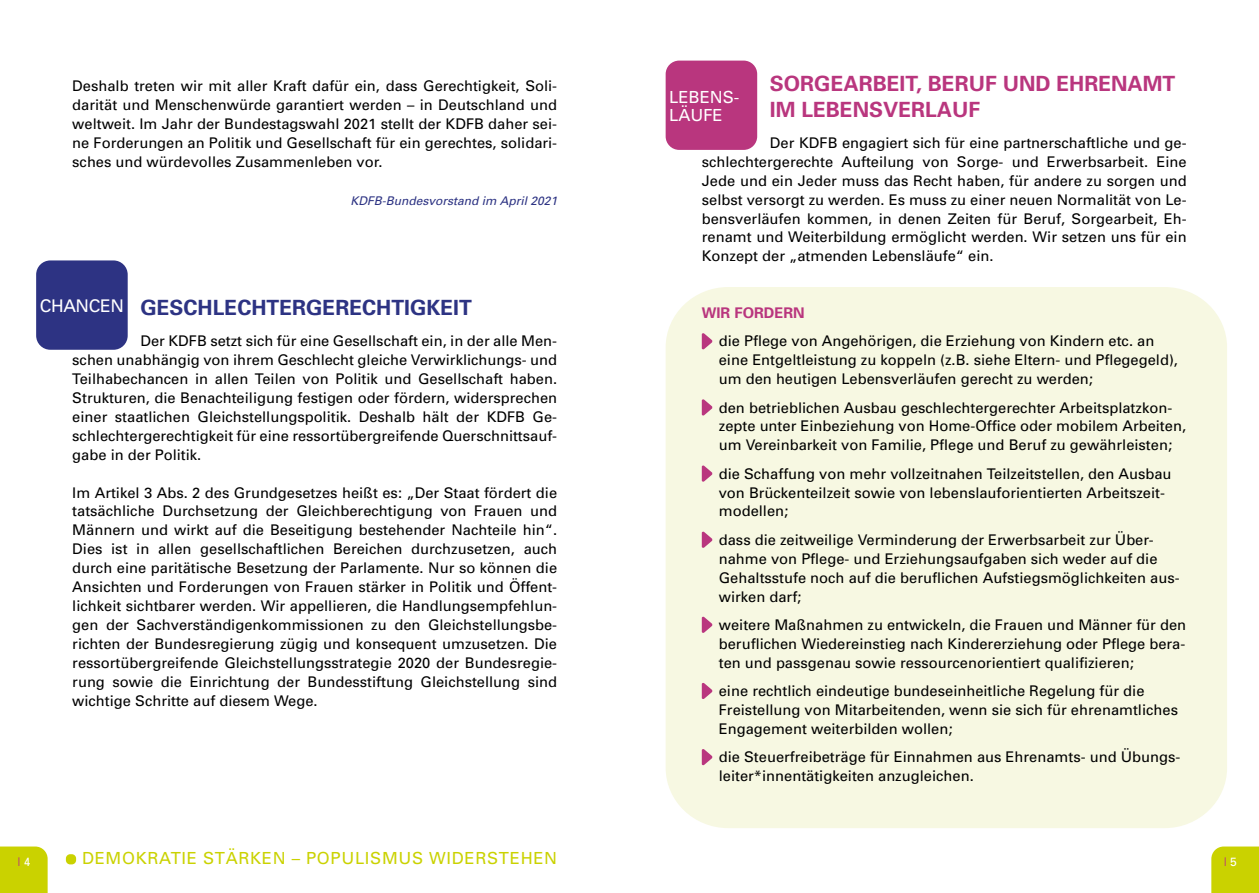
<style>
.page{position:relative;width:1259px;height:893px;background:#fff}
.page>*{position:absolute;margin:0;border:0;box-sizing:border-box;transform-origin:0 0}
.t1{font:700 21px/25.5px "Univers";color:#b9367e}
.t2{font:700 21px "Univers";color:#2d3383}
.t3{font:17.4px "Univers";letter-spacing:-.02em;color:#fff}
.t4{font:16.65px "Univers";letter-spacing:.04em;color:#cad200}
.t5{font:16.65px/18.6px "Univers";color:#fff}
.t6{font:14.7px/18.9px "Univers";color:#000}
.t7{font:700 14.7px "Univers";color:#b9367e}
.t8{font:italic 12px "Univers";color:#2d3383}
.t9{font:12px "Univers";color:#b9367e}
.s1{color:#fff}
</style>
<div class="page">
<div style="left:0;top:846px;width:48px;height:47px;background:#cad200"></div>
<div style="left:66px;top:854px;width:10px;height:10px;background:#cad200;border-radius:4px"></div>
<div style="left:665px;top:287px;width:562px;height:541px;background:#f7f8e2;border-radius:61px"></div>
<div style="left:1211px;top:846px;width:48px;height:47px;background:#cad200"></div>
<svg style="left:702px;top:333px;width:10px;height:17px"></svg>
<svg style="left:702px;top:399px;width:10px;height:17px"></svg>
<svg style="left:702px;top:465px;width:10px;height:17px"></svg>
<svg style="left:702px;top:531px;width:10px;height:17px"></svg>
<svg style="left:702px;top:616px;width:10px;height:17px"></svg>
<svg style="left:702px;top:682px;width:10px;height:17px"></svg>
<svg style="left:702px;top:749px;width:10px;height:17px"></svg>
<div style="left:36px;top:260px;width:92px;height:90px;background:#2d3383;border-radius:14px"></div>
<div style="left:665px;top:61px;width:92px;height:89px;background:#b9367e;border-radius:13px"></div>
<p class="t6" style="left:72px;top:76px;width:486px;text-align:justify">Deshalb treten wir mit aller Kraft dafür ein, dass Gerechtigkeit, Soli&shy;darität und Menschenwürde garantiert werden – in Deutschland und weltweit. Im Jahr der Bundestagswahl 2021 stellt der KDFB daher sei&shy;ne Forderungen an Politik und Gesellschaft für ein gerechtes, solidari&shy;sches und würdevolles Zusammenleben vor.</p>
<p class="t8" style="left:350px;top:193px;width:208px">KDFB-Bundesvorstand im April 2021</p>
<p class="t3" style="left:40px;top:295px;width:86px">CHANCEN</p>
<h1 class="t2" style="left:140px;top:294px;width:333px">GESCHLECHTERGERECHTIGKEIT</h1>
<p class="t6" style="left:72px;top:331px;width:486px;text-align:justify;text-indent:68px">Der KDFB setzt sich für eine Gesellschaft ein, in der alle Men&shy;schen unabhängig von ihrem Geschlecht gleiche Verwirklichungs- und Teilhabechancen in allen Teilen von Politik und Gesellschaft haben.<br>Strukturen, die Benachteiligung festigen oder fördern, widersprechen einer staatlichen Gleichstellungspolitik. Deshalb hält der KDFB Ge&shy;schlechtergerechtigkeit für eine ressortübergreifende Querschnittsauf&shy;gabe in der Politik.</p>
<p class="t6" style="left:72px;top:483px;width:486px;text-align:justify">Im Artikel 3 Abs. 2 des Grundgesetzes heißt es: „Der Staat fördert die tatsächliche Durchsetzung der Gleichberechtigung von Frauen und Männern und wirkt auf die Beseitigung bestehender Nachteile hin“.<br>Dies ist in allen gesellschaftlichen Bereichen durchzusetzen, auch durch eine paritätische Besetzung der Parlamente. Nur so können die Ansichten und Forderungen von Frauen stärker in Politik und Öffent&shy;lichkeit sichtbarer werden. Wir appellieren, die Handlungsempfehlun&shy;gen der Sachverständigenkommissionen zu den Gleichstellungsbe&shy;richten der Bundesregierung zügig und konsequent umzusetzen. Die ressortübergreifende Gleichstellungsstrategie 2020 der Bundesregie&shy;rung sowie die Einrichtung der Bundesstiftung Gleichstellung sind wichtige Schritte auf diesem Wege.</p>
<h1 class="t1" style="left:770px;top:70px;width:407px">SORGEARBEIT, BERUF UND EHRENAMT<br>IM LEBENSVERLAUF</h1>
<p class="t6" style="left:702px;top:133px;width:486px;text-align:justify;text-indent:68px">Der KDFB engagiert sich für eine partnerschaftliche und ge&shy;schlechtergerechte Aufteilung von Sorge- und Erwerbsarbeit. Eine Jede und ein Jeder muss das Recht haben, für andere zu sorgen und selbst versorgt zu werden. Es muss zu einer neuen Normalität von Le&shy;bensverläufen kommen, in denen Zeiten für Beruf, Sorgearbeit, Eh&shy;renamt und Weiterbildung ermöglicht werden. Wir setzen uns für ein Konzept der „atmenden Lebensläufe“ ein.</p>
<p class="t5" style="left:669px;top:87px;width:72px">LEBENS-<br>LÄUFE</p>
<p class="t7" style="left:702px;top:303px;width:104px">WIR FORDERN</p>
<p class="t6" style="left:719px;top:331px;width:461px">die Pflege von Angehörigen, die Erziehung von Kindern etc. an eine Entgeltleistung zu koppeln (z.B. siehe Eltern- und Pflegegeld), um den heutigen Lebensverläufen gerecht zu werden;</p>
<p class="t6" style="left:719px;top:398px;width:469px">den betrieblichen Ausbau geschlechtergerechter Arbeitsplatzkon&shy;zepte unter Einbeziehung von Home-Office oder mobilem Arbeiten, um Vereinbarkeit von Familie, Pflege und Beruf zu gewährleisten;</p>
<p class="t6" style="left:719px;top:464px;width:454px">die Schaffung von mehr vollzeitnahen Teilzeitstellen, den Ausbau von Brückenteilzeit sowie von lebenslauforientierten Arbeitszeit&shy;modellen;</p>
<p class="t6" style="left:719px;top:530px;width:462px">dass die zeitweilige Verminderung der Erwerbsarbeit zur Über&shy;nahme von Pflege- und Erziehungsaufgaben sich weder auf die Gehaltsstufe noch auf die beruflichen Aufstiegsmöglichkeiten aus&shy;wirken darf;</p>
<p class="t6" style="left:719px;top:615px;width:469px;text-align:justify">weitere Maßnahmen zu entwickeln, die Frauen und Männer für den beruflichen Wiedereinstieg nach Kindererziehung oder Pflege bera&shy;ten und passgenau sowie ressourcenorientiert qualifizieren;</p>
<p class="t6" style="left:719px;top:681px;width:461px">eine rechtlich eindeutige bundeseinheitliche Regelung für die<br>Freistellung von Mitarbeitenden, wenn sie sich für ehrenamtliches<br>Engagement weiterbilden wollen;</p>
<p class="t6" style="left:719px;top:747px;width:463px">die Steuerfreibeträge für Einnahmen aus Ehrenamts- und Übungs&shy;leiter*innentätigkeiten anzugleichen.</p>
<p class="t9" style="left:17px;top:854px;width:15px">| <span class="s1">4</span></p>
<p class="t4" style="left:82px;top:848px;width:476px">DEMOKRATIE STÄRKEN – POPULISMUS WIDERSTEHEN</p>
<p class="t9" style="left:1223px;top:854px;width:15px">| <span class="s1">5</span></p>
</div>
